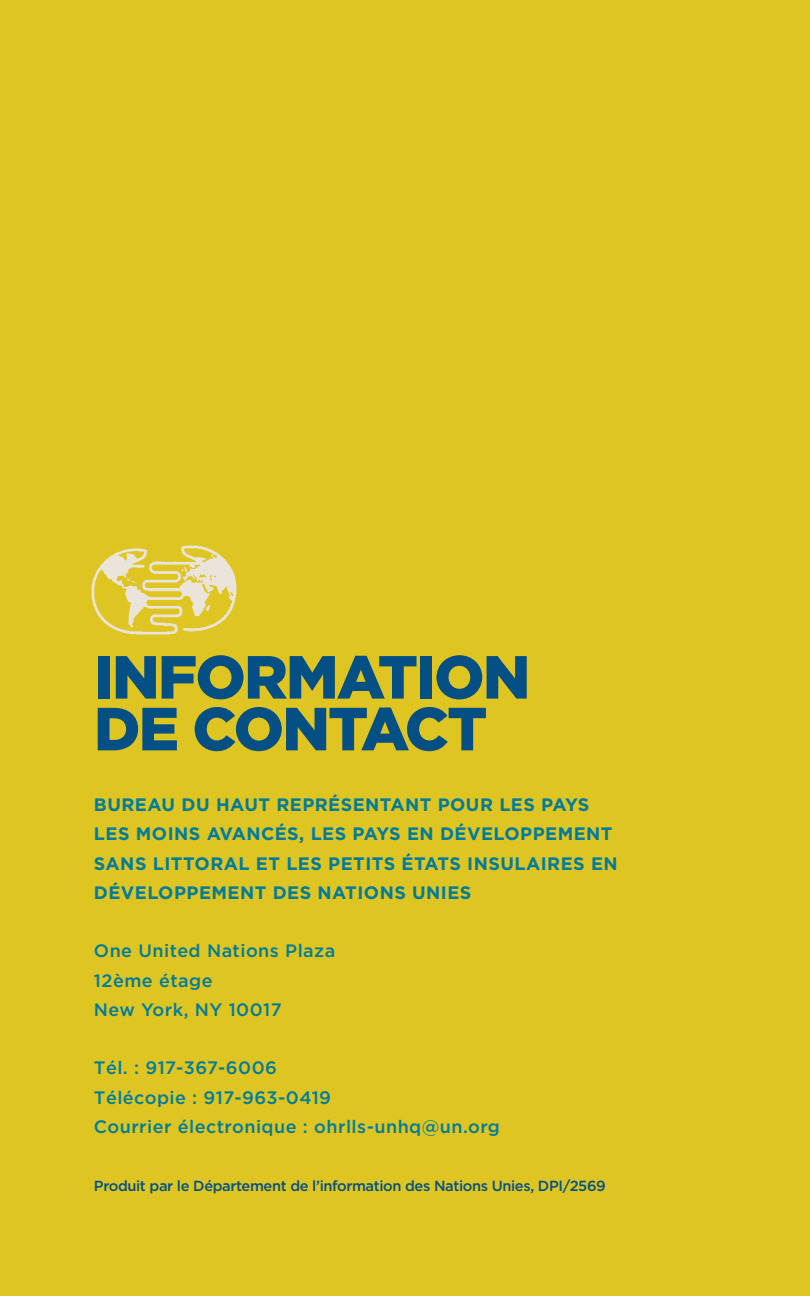
<style>
.page{position:relative;width:810px;height:1296px;background:#dec521}
.page>*{position:absolute;margin:0;border:0;box-sizing:border-box;transform-origin:0 0}
.t1{font:900 60.75px/51.8px "Gotham";letter-spacing:-.03em;color:#045084}
.t2{font:700 18px/29.2px "Gotham";letter-spacing:.025em;color:#007c9b}
.t3{font:500 18px/29.2px "Gotham";letter-spacing:.025em;color:#007c9b}
.t4{font:500 14.62px "Gotham";letter-spacing:-.025em;color:#045084}
</style>
<div class="page">
<img style="left:91px;top:545px;width:146px;height:90px">
<h1 class="t1" style="left:94px;top:650px;width:438px">INFORMATION<br>DE CONTACT</h1>
<p class="t2" style="left:94px;top:790px;width:525px">BUREAU DU HAUT REPRÉSENTANT POUR LES PAYS LES MOINS AVANCÉS, LES PAYS EN DÉVELOPPEMENT SANS LITTORAL ET LES PETITS ÉTATS INSULAIRES EN DÉVELOPPEMENT DES NATIONS UNIES</p>
<p class="t3" style="left:94px;top:936px;width:243px">One United Nations Plaza<br>12ème étage<br>New York, NY 10017</p>
<p class="t3" style="left:94px;top:1053px;width:408px">Tél. : 917-367-6006<br>Télécopie : 917-963-0419<br>Courrier électronique : ohrlls-unhq@un.org</p>
<p class="t4" style="left:94px;top:1178px;width:513px">Produit par le Département de l’information des Nations Unies, DPI/2569</p>
</div>
